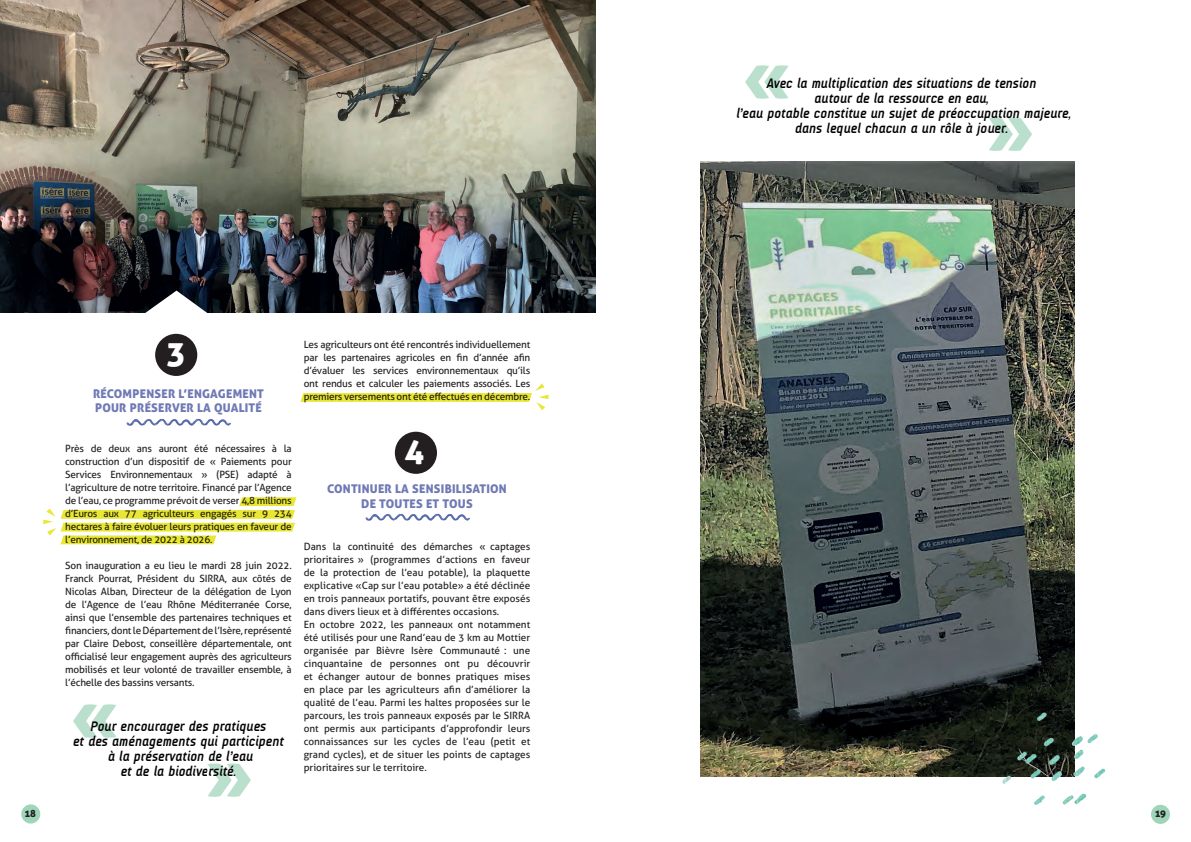
<style>
.page{position:relative;width:1191px;height:842px;background:#fff}
.page>*{position:absolute;margin:0;border:0;box-sizing:border-box;transform-origin:0 0}
.t1{font:72px "Aller Display";color:#bae0cd}
.t2{font:33px "Aller Display";color:#fff}
.t3{font:italic 700 14px/15px "A Udimat";color:#000002;text-align:center}
.t4{font:12px/14.4px "Aller Display";letter-spacing:.02em;color:#6f7ab5}
.t5{font:10px/13px "Aller";color:#231f20;text-align:justify}
.t6{font:10px "Aller Display";color:#231f20}
</style>
<div class="page">
<div style="left:1151px;top:805px;width:19px;height:19px;background:#9fd5b9;border-radius:50%"></div>
<div style="left:21px;top:804px;width:19px;height:19px;background:#9fd5b9;border-radius:50%"></div>
<img style="left:0;top:0;width:595px;height:312px">
<svg style="left:134px;top:291px;width:84px;height:22px"></svg>
<img style="left:126px;top:418px;width:105px;height:8px">
<img style="left:365px;top:513px;width:105px;height:8px">
<div style="left:395px;top:432px;width:42px;height:42px;background:#231f20;border-radius:50%"></div>
<img style="left:700px;top:162px;width:374px;height:615px">
<img style="left:910px;top:663px;width:196px;height:142px">
<div style="left:155px;top:334px;width:42px;height:42px;background:#231f20;border-radius:50%"></div>
<svg style="left:300px;top:383px;width:248px;height:27px"></svg>
<svg style="left:43px;top:497px;width:253px;height:47px"></svg>
<h2 class="t2" style="left:167px;top:332px;width:19px">3</h2>
<p class="t4" style="left:93px;top:386px;width:172px">RÉCOMPENSER L’ENGAGEMENT<br>POUR PRÉSERVER LA QUALITÉ</p>
<p class="t5" style="left:65px;top:442px;width:228px">Près de deux ans auront été nécessaires à la construction d’un dispositif de « Paiements pour Services Environnementaux » (PSE) adapté à l’agriculture de notre territoire. Financé par l’Agence de l’eau, ce programme prévoit de verser 4,8 millions d’Euros aux 77 agriculteurs engagés sur 9 234 hectares à faire évoluer leurs pratiques en faveur de l’environnement, de 2022 à 2026.</p>
<p class="t5" style="left:65px;top:559px;width:228px">Son inauguration a eu lieu le mardi 28 juin 2022.<br>Franck Pourrat, Président du SIRRA, aux côtés de Nicolas Alban, Directeur de la délégation de Lyon de l’Agence de l’eau Rhône Méditerranée Corse, ainsi que l’ensemble des partenaires techniques et financiers, dont le Département de l’Isère, représenté par Claire Debost, conseillère départementale, ont officialisé leur engagement auprès des agriculteurs mobilisés et leur volonté de travailler ensemble, à l’échelle des bassins versants.</p>
<h3 class="t3" style="left:73px;top:719px;width:212px">Pour encourager des pratiques<br>et des aménagements qui participent à la préservation de l’eau<br>et de la biodiversité.</h3>
<h1 class="t1" style="left:71px;top:669px;width:49px">«</h1>
<h1 class="t1" style="left:253px;top:832px;width:49px;rotate:-180deg">«</h1>
<p class="t5" style="left:304px;top:337px;width:228px">Les agriculteurs ont été rencontrés individuellement par les partenaires agricoles en fin d’année afin d’évaluer les services environnementaux qu’ils ont rendus et calculer les paiements associés. Les premiers versements ont été effectués en décembre.</p>
<h2 class="t2" style="left:404px;top:429px;width:22px">4</h2>
<p class="t4" style="left:327px;top:482px;width:181px;text-align:center">CONTINUER LA SENSIBILISATION<br>DE TOUTES ET TOUS</p>
<p class="t5" style="left:304px;top:539px;width:228px;text-align:left">Dans la continuité des démarches « captages prioritaires » (programmes d’actions en faveur de la protection de l’eau potable), la plaquette explicative « Cap sur l’eau potable » a été déclinée en trois panneaux portatifs, pouvant être exposés dans divers lieux et à différentes occasions.<br>En octobre 2022, les panneaux ont notamment été utilisés pour une Rand’eau de 3 km au Mottier organisée par Bièvre Isère Communauté : une cinquantaine de personnes ont pu découvrir et échanger autour de bonnes pratiques mises en place par les agriculteurs afin d’améliorer la qualité de l’eau. Parmi les haltes proposées sur le parcours, les trois panneaux exposés par le SIRRA ont permis aux participants d’approfondir leurs connaissances sur les cycles de l’eau (petit et grand cycles), et de situer les points de captages prioritaires sur le territoire.</p>
<h1 class="t1" style="left:743px;top:30px;width:49px">«</h1>
<h3 class="t3" style="left:736px;top:76px;width:336px">Avec la multiplication des situations de tension<br>autour de la ressource en eau,<br>l’eau potable constitue un sujet de préoccupation majeure, dans lequel chacun a un rôle à jouer.</h3>
<h1 class="t1" style="left:1034px;top:187px;width:49px;rotate:-180deg">«</h1>
<p class="t6" style="left:25px;top:807px;width:13px">18</p>
<p class="t6" style="left:1155px;top:807px;width:12px">19</p>
</div>
